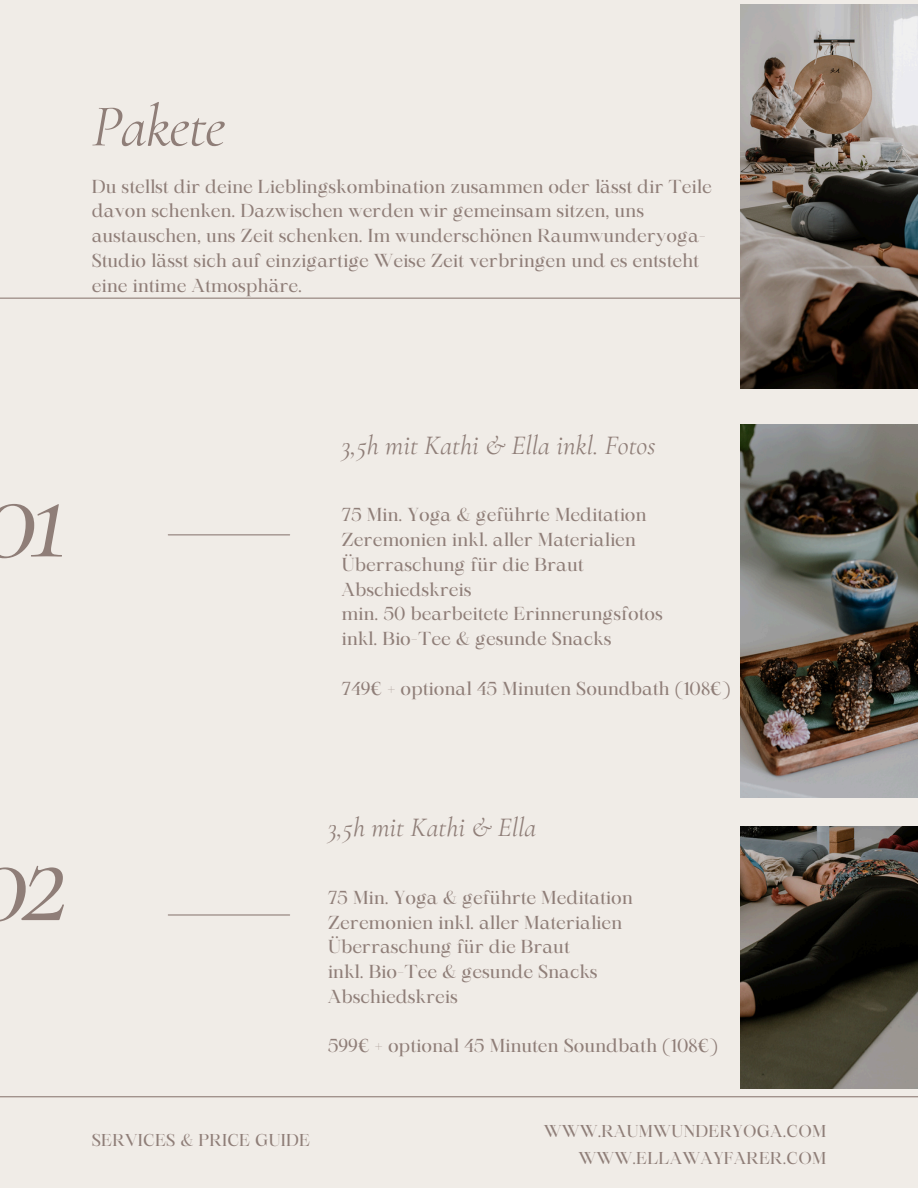
<style>
.page{position:relative;width:918px;height:1188px;background:#f0ece7}
.page>*{position:absolute;margin:0;border:0;box-sizing:border-box;transform-origin:0 0}
.t1{font:italic 132px "Cormorant Garamond";color:#8f7e78}
.t2{font:italic 60px "Cormorant Garamond";letter-spacing:-.02em;color:#8f7e78}
.t3{font:italic 27px "Cormorant Garamond";color:#8f7e78}
.t4{font:18px/24.8px "Maharlika";color:#8f7e78}
.t5{font:16.5px "Maharlika";letter-spacing:.01em;color:#8f7e78}
</style>
<div class="page">
<hr style="left:0;top:1096px;width:918px;height:1px;background:#8f7e78">
<hr style="left:168px;top:534px;width:122px;height:1px;background:#8f7e78">
<hr style="left:0;top:298px;width:918px;height:1px;background:#8f7e78">
<hr style="left:168px;top:914px;width:122px;height:2px;background:#8f7e78">
<img style="left:740px;top:5px;width:178px;height:383px">
<img style="left:740px;top:424px;width:178px;height:374px">
<img style="left:740px;top:827px;width:178px;height:262px">
<h1 class="t2" style="left:92px;top:90px;width:135px">Pakete</h1>
<p class="t4" style="left:92px;top:175px;width:622px">Du stellst dir deine Lieblingskombination zusammen oder lässt dir Teile davon schenken. Dazwischen werden wir gemeinsam sitzen, uns austauschen, uns Zeit schenken. Im wunderschönen Raumwunderyoga-Studio lässt sich auf einzigartige Weise Zeit verbringen und es entsteht eine intime Atmosphäre.</p>
<p class="t3" style="left:341px;top:429px;width:316px">3,5h mit Kathi &amp; Ella inkl. Fotos</p>
<p class="t1" style="left:-20px;top:435px;width:89px">01</p>
<p class="t4" style="left:341px;top:504px;width:307px">75 Min. Yoga &amp; geführte Meditation</p>
<p class="t4" style="left:341px;top:529px;width:296px">Zeremonien inkl. aller Materialien</p>
<p class="t4" style="left:341px;top:554px;width:244px">Überraschung für die Braut</p>
<p class="t4" style="left:341px;top:579px;width:131px">Abschiedskreis</p>
<p class="t4" style="left:341px;top:603px;width:323px">min. 50 bearbeitete Erinnerungsfotos</p>
<p class="t4" style="left:341px;top:628px;width:271px">inkl. Bio-Tee &amp; gesunde Snacks</p>
<h2 class="t4" style="left:341px;top:678px;width:390px">749€ + optional 45 Minuten Soundbath (108€)</h2>
<p class="t1" style="left:-28px;top:798px;width:99px">02</p>
<p class="t3" style="left:328px;top:811px;width:210px">3,5h mit Kathi &amp; Ella</p>
<p class="t4" style="left:328px;top:887px;width:307px">75 Min. Yoga &amp; geführte Meditation</p>
<p class="t4" style="left:328px;top:911px;width:296px">Zeremonien inkl. aller Materialien</p>
<p class="t4" style="left:328px;top:936px;width:244px">Überraschung für die Braut</p>
<p class="t4" style="left:328px;top:961px;width:271px">inkl. Bio-Tee &amp; gesunde Snacks</p>
<p class="t4" style="left:328px;top:986px;width:131px">Abschiedskreis</p>
<h2 class="t4" style="left:328px;top:1035px;width:391px">599€ + optional 45 Minuten Soundbath (108€)</h2>
<p class="t5" style="left:92px;top:1134px;width:220px">SERVICES &amp; PRICE GUIDE</p>
<p class="t5" style="left:544px;top:1124px;width:284px">WWW.RAUMWUNDERYOGA.COM</p>
<p class="t5" style="left:579px;top:1151px;width:249px">WWW.ELLAWAYFARER.COM</p>
</div>
